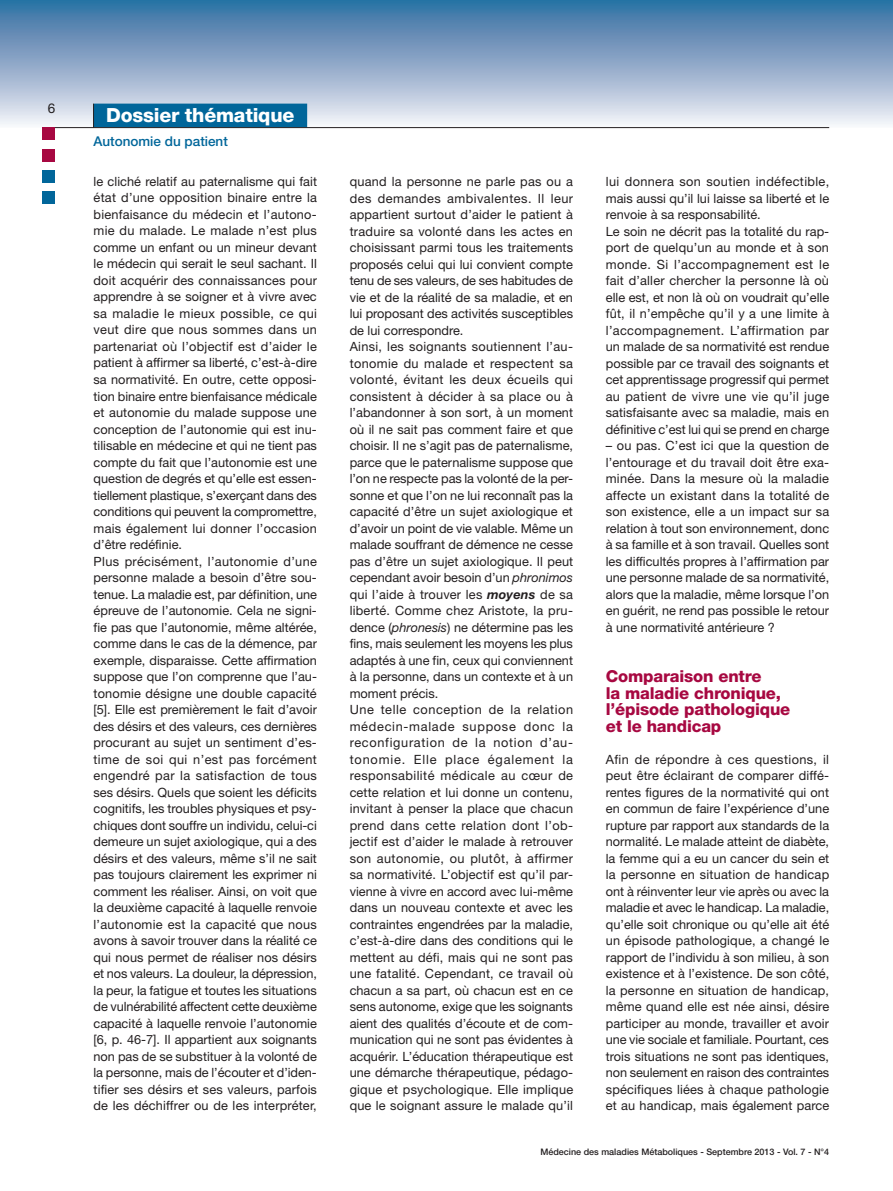
<style>
.page{position:relative;width:893px;height:1191px;background:#fff}
.page>*{position:absolute;margin:0;border:0;box-sizing:border-box;transform-origin:0 0}
.t1{font:800 19.5px "Helvetica Neue LT Std";letter-spacing:-.01em;color:#fff}
.t2{font:800 16.5px/16.5px "Helvetica Neue LT Std";letter-spacing:-.01em;color:#a70841}
.t3{font:500 13.5px "Helvetica Neue LT Std";color:#01669a}
.t4{font:13.5px "Helvetica Neue LT Std";color:#231f20}
.t5{font:12.75px/16.5px "Helvetica Neue LT Std";color:#231f20}
.t6{font:500 9px "Helvetica Neue LT Std";color:#231f20}
.s1{font-style:italic}
.s2{font-weight:700;font-style:italic}
</style>
<div class="page">
<div style="left:0;top:0;width:893px;height:128px;background:linear-gradient(to bottom,#2e6a9f,#f3eff6)"></div>
<div style="left:94px;top:104px;width:213px;height:23px;background:#01669a"></div>
<svg style="left:93px;top:104px;width:1px;height:23px"></svg>
<hr style="left:43px;top:127px;width:786px;height:1px;background:#231f20">
<div style="left:43px;top:191px;width:12px;height:13px;background:#01669a"></div>
<div style="left:43px;top:149px;width:12px;height:12px;background:#a70841"></div>
<div style="left:43px;top:128px;width:12px;height:12px;background:#a70841"></div>
<div style="left:43px;top:170px;width:12px;height:13px;background:#01669a"></div>
<p class="t4" style="left:48px;top:100px;width:9px">6</p>
<h1 class="t1" style="left:106px;top:104px;width:190px">Dossier thématique</h1>
<p class="t3" style="left:94px;top:133px;width:136px">Autonomie du patient</p>
<p class="t5" style="left:94px;top:173px;width:225px">le cliché relatif au paternalisme qui fait état d’une opposition binaire entre la bienfaisance du médecin et l’autono&shy;mie du malade. Le malade n’est plus comme un enfant ou un mineur devant le médecin qui serait le seul sachant. Il doit acquérir des connaissances pour apprendre à se soigner et à vivre avec sa maladie le mieux possible, ce qui veut dire que nous sommes dans un partenariat où l’objectif est d’aider le patient à affirmer sa liberté, c’est-à-dire sa normativité. En outre, cette opposi&shy;tion binaire entre bienfaisance médicale et autonomie du malade suppose une conception de l’autonomie qui est inu&shy;tilisable en médecine et qui ne tient pas compte du fait que l’autonomie est une question de degrés et qu’elle est essen&shy;tiellement plastique, s’exerçant dans des conditions qui peuvent la compromettre, mais également lui donner l’occasion d’être redéfinie.<br>Plus précisément, l’autonomie d’une personne malade a besoin d’être sou&shy;tenue. La maladie est, par définition, une épreuve de l’autonomie. Cela ne signi&shy;fie pas que l’autonomie, même altérée, comme dans le cas de la démence, par exemple, disparaisse. Cette affirmation suppose que l’on comprenne que l’au&shy;tonomie désigne une double capacité [5]. Elle est premièrement le fait d’avoir des désirs et des valeurs, ces dernières procurant au sujet un sentiment d’es&shy;time de soi qui n’est pas forcément engendré par la satisfaction de tous ses désirs. Quels que soient les déficits cognitifs, les troubles physiques et psy&shy;chiques dont souffre un individu, celui-ci demeure un sujet axiologique, qui a des désirs et des valeurs, même s’il ne sait pas toujours clairement les exprimer ni comment les réaliser. Ainsi, on voit que la deuxième capacité à laquelle renvoie l’autonomie est la capacité que nous avons à savoir trouver dans la réalité ce qui nous permet de réaliser nos désirs et nos valeurs. La douleur, la dépression, la peur, la fatigue et toutes les situations de vulnérabilité affectent cette deuxième capacité à laquelle renvoie l’autonomie [6, p. 46-7]. Il appartient aux soignants non pas de se substituer à la volonté de la personne, mais de l’écouter et d’iden&shy;tifier ses désirs et ses valeurs, parfois de les déchiffrer ou de les interpréter,</p>
<p class="t5" style="left:350px;top:173px;width:225px">quand la personne ne parle pas ou a des demandes ambivalentes. Il leur appartient surtout d’aider le patient à traduire sa volonté dans les actes en choisissant parmi tous les traitements proposés celui qui lui convient compte tenu de ses valeurs, de ses habitudes de vie et de la réalité de sa maladie, et en lui proposant des activités susceptibles de lui correspondre.<br>Ainsi, les soignants soutiennent l’au&shy;tonomie du malade et respectent sa volonté, évitant les deux écueils qui consistent à décider à sa place ou à l’abandonner à son sort, à un moment où il ne sait pas comment faire et que choisir. Il ne s’agit pas de paternalisme, parce que le paternalisme suppose que l’on ne respecte pas la volonté de la per&shy;sonne et que l’on ne lui reconnaît pas la capacité d’être un sujet axiologique et d’avoir un point de vie valable. Même un malade souffrant de démence ne cesse pas d’être un sujet axiologique. Il peut cependant avoir besoin d’un <span class="s1">phronimos </span>qui l’aide à trouver les <span class="s2">moyens</span> de sa liberté. Comme chez Aristote, la pru&shy;dence (<span class="s1">phronesis</span>) ne détermine pas les fins, mais seulement les moyens les plus adaptés à une fin, ceux qui conviennent à la personne, dans un contexte et à un moment précis.<br>Une telle conception de la relation médecin-malade suppose donc la reconfiguration de la notion d’au&shy;tonomie. Elle place également la responsabilité médicale au cœur de cette relation et lui donne un contenu, invitant à penser la place que chacun prend dans cette relation dont l’ob&shy;jectif est d’aider le malade à retrouver son autonomie, ou plutôt, à affirmer sa normativité. L’objectif est qu’il par&shy;vienne à vivre en accord avec lui-même dans un nouveau contexte et avec les contraintes engendrées par la maladie, c’est-à-dire dans des conditions qui le mettent au défi, mais qui ne sont pas une fatalité. Cependant, ce travail où chacun a sa part, où chacun est en ce sens autonome, exige que les soignants aient des qualités d’écoute et de com&shy;munication qui ne sont pas évidentes à acquérir. L’éducation thérapeutique est une démarche thérapeutique, pédago&shy;gique et psychologique. Elle implique que le soignant assure le malade qu’il</p>
<p class="t5" style="left:606px;top:173px;width:225px">lui donnera son soutien indéfectible, mais aussi qu’il lui laisse sa liberté et le renvoie à sa responsabilité.<br>Le soin ne décrit pas la totalité du rap&shy;port de quelqu’un au monde et à son monde. Si l’accompagnement est le fait d’aller chercher la personne là où elle est, et non là où on voudrait qu’elle fût, il n’empêche qu’il y a une limite à l’accompagnement. L’affirmation par un malade de sa normativité est rendue possible par ce travail des soignants et cet apprentissage progressif qui permet au patient de vivre une vie qu’il juge satisfaisante avec sa maladie, mais en définitive c’est lui qui se prend en charge</p>
<p class="t5" style="left:606px;top:437px;width:225px;text-align:justify">– ou pas. C’est ici que la question de l’entourage et du travail doit être exa&shy;minée. Dans la mesure où la maladie affecte un existant dans la totalité de son existence, elle a un impact sur sa relation à tout son environnement, donc à sa famille et à son travail. Quelles sont les difficultés propres à l’affirmation par une personne malade de sa normativité, alors que la maladie, même lorsque l’on en guérit, ne rend pas possible le retour à une normativité antérieure ?</p>
<p class="t2" style="left:606px;top:668px;width:186px">Comparaison entre<br>la maladie chronique, l’épisode pathologique et le handicap</p>
<p class="t5" style="left:606px;top:751px;width:225px;text-align:justify">Afin de répondre à ces questions, il peut être éclairant de comparer diffé&shy;rentes figures de la normativité qui ont en commun de faire l’expérience d’une rupture par rapport aux standards de la normalité. Le malade atteint de diabète, la femme qui a eu un cancer du sein et la personne en situation de handicap ont à réinventer leur vie après ou avec la maladie et avec le handicap. La maladie, qu’elle soit chronique ou qu’elle ait été un épisode pathologique, a changé le rapport de l’individu à son milieu, à son existence et à l’existence. De son côté, la personne en situation de handicap, même quand elle est née ainsi, désire participer au monde, travailler et avoir une vie sociale et familiale. Pourtant, ces trois situations ne sont pas identiques, non seulement en raison des contraintes spécifiques liées à chaque pathologie et au handicap, mais également parce</p>
<p class="t6" style="left:540px;top:1146px;width:290px">Médecine des maladies Métaboliques - Septembre 2013 - Vol. 7 - N°4</p>
</div>
